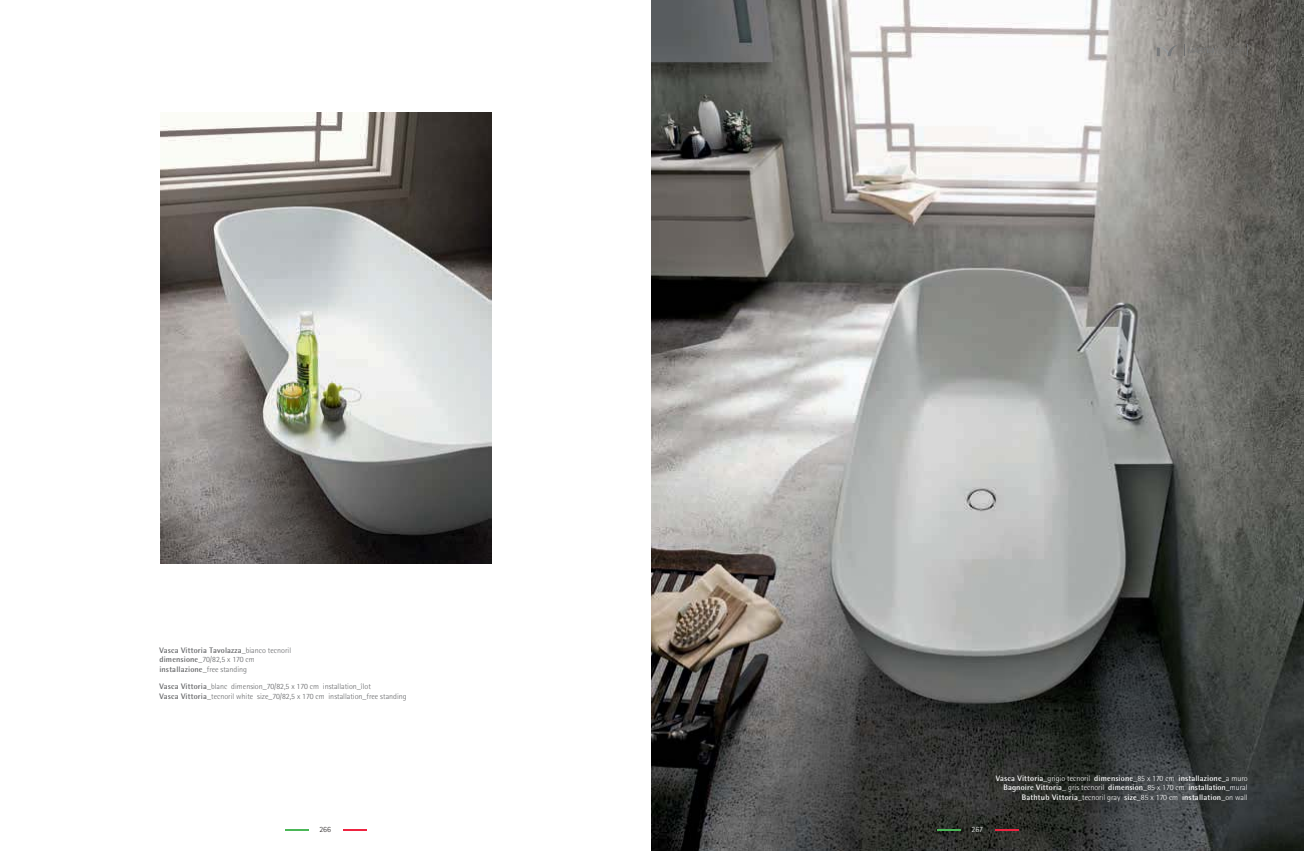
<style>
.page{position:relative;width:1304px;height:851px;background:#fff}
.page>*{position:absolute;margin:0;border:0;box-sizing:border-box;transform-origin:0 0}
.t1{font:700 8px/9.5px "Rotis Semi Sans Std";letter-spacing:.02em;color:#fff;text-align:right}
.t2{font:300 8px/9.5px "Rotis Semi Sans Std";color:#636466}
.t3{font:700 8px/9.5px "Rotis Semi Sans Std";letter-spacing:.02em;color:#636466}
.t4{font:300 8px "Rotis Sans Serif Std";color:#231f20}
.t5{font:300 8px "Rotis Sans Serif Std";color:#fff}
.s1{font-weight:300}
.s2{font-weight:700}
</style>
<div class="page">
<img style="left:652px;top:0;width:652px;height:850px">
<img style="left:160px;top:112px;width:332px;height:451px">
<hr style="left:285px;top:829px;width:23px;height:2px;background:#4ab757">
<hr style="left:343px;top:829px;width:23px;height:2px;background:#ee2340">
<hr style="left:937px;top:829px;width:23px;height:2px;background:#4ab757">
<hr style="left:995px;top:829px;width:23px;height:2px;background:#ee2340">
<svg style="left:1157px;top:44px;width:91px;height:12px"></svg>
<p class="t3" style="left:159px;top:646px;width:133px">Vasca Vittoria Tavolazza<span class="s1">_bianco tecnoril </span>dimensione<span class="s1">_70/82,5 x 170 cm </span>installazione<span class="s1">_free standing</span></p>
<p class="t2" style="left:159px;top:682px;width:249px"><span class="s2">Vasca Vittoria</span>_blanc dimension_70/82,5 x 170 cm installation_îlot<br><span class="s2">Vasca Vittoria</span>_tecnoril white size_70/82,5 x 170 cm installation_free standing</p>
<p class="t4" style="left:319px;top:824px;width:13px">266</p>
<p class="t5" style="left:971px;top:824px;width:13px">267</p>
<p class="t1" style="left:996px;top:774px;width:253px">Vasca Vittoria<span class="s1">_grigio tecnoril</span> dimensione<span class="s1">_85 x 170 cm</span> installazione<span class="s1">_a muro<br></span>Bagnoire Vittoria<span class="s1">_ gris tecnoril</span> dimension<span class="s1">_85 x 170 cm</span> installation<span class="s1">_mural<br></span>Bathtub Vittoria<span class="s1">_tecnoril gray</span> size<span class="s1">_85 x 170 cm</span> installation<span class="s1">_on wall</span></p>
</div>
